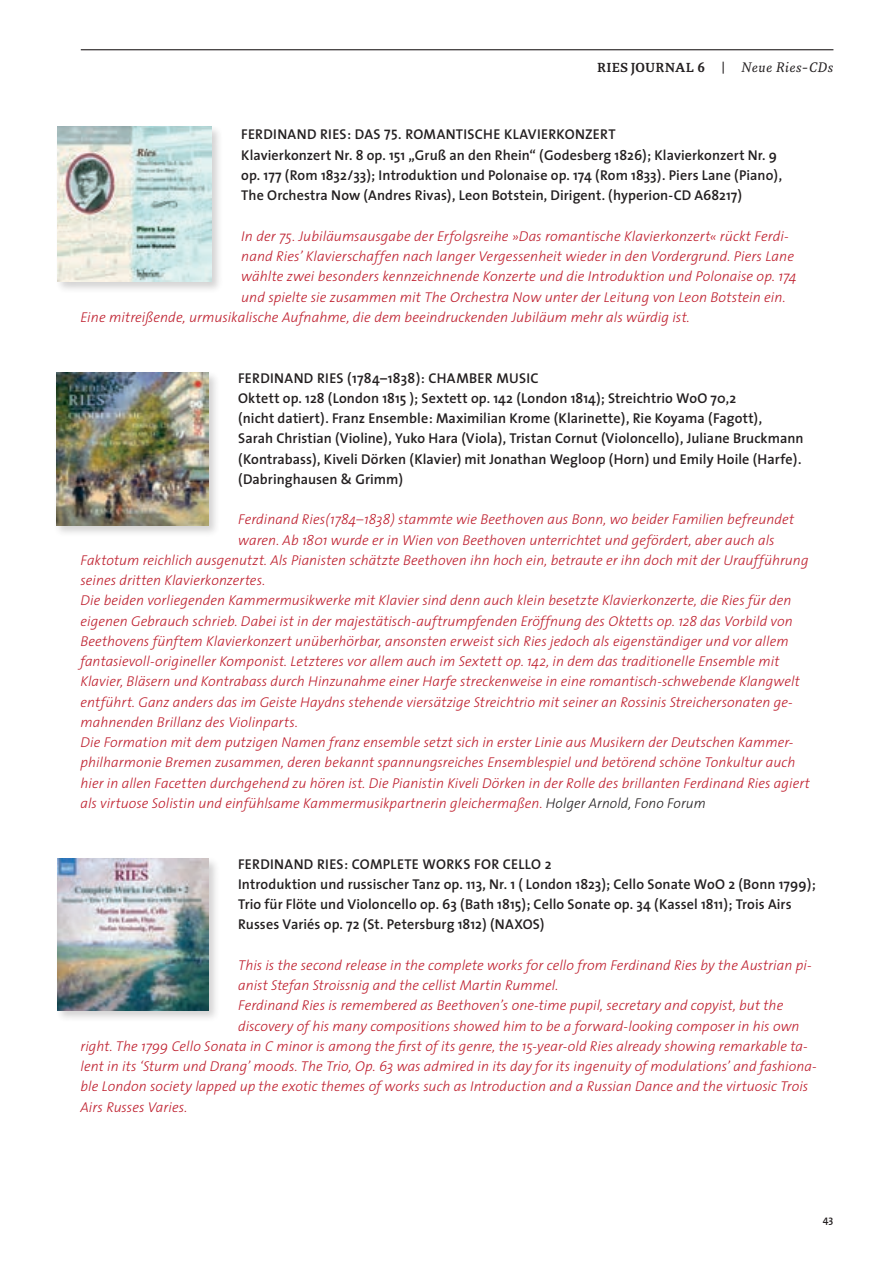
<style>
.page{position:relative;width:893px;height:1263px;background:#fff}
.page>*{position:absolute;margin:0;border:0;box-sizing:border-box;transform-origin:0 0}
.t1{font:italic 15px "Mokka";letter-spacing:.04em;color:#231f20}
.t2{font:italic 300 14.25px "The Sans";color:#be1d2c}
.t3{font:600 14.25px/20.2px "The Sans";letter-spacing:.005em;color:#231f20}
.t4{font:600 10.5px "The Sans";color:#231f20}
.s1{font-weight:700;font-style:normal;font-size:14.25px}
.s2{font-weight:700;font-style:normal}
.s3{color:#231f20}
</style>
<div class="page">
<hr style="left:81px;top:49px;width:752px;height:1px;background:#231f20">
<div style="left:54px;top:370px;width:166px;height:167px;background:#231f20;opacity:.2"></div>
<img style="left:56px;top:373px;width:152px;height:153px">
<div style="left:55px;top:856px;width:165px;height:166px;background:#231f20;opacity:.2"></div>
<img style="left:57px;top:859px;width:151px;height:151px">
<div style="left:55px;top:124px;width:168px;height:169px;background:#231f20;opacity:.2"></div>
<img style="left:57px;top:127px;width:154px;height:154px">
<p class="t1" style="left:597px;top:59px;width:237px"><span class="s1">RIES JOURNAL</span> <span class="s2">6 |</span> Neue Ries-CDs</p>
<p class="t3" style="left:241px;top:124px;width:542px">FERDINAND RIES: DAS 75. ROMANTISCH E KLAVIERKONZERT<br>Klavierkonzert Nr. 8 op. 151 „Gruß an den Rhein“ (Godesberg 1826); Klavierkonzert Nr. 9 op. 177 (Rom 1832/33); Introduktion und Polonaise op. 174 (Rom 1833). Piers Lane (Piano), The Orchestra Now (Andres Rivas), Leon Botstein, Dirigent. (hyperion-CD A68217)</p>
<p class="t2" style="left:241px;top:224px;width:549px">In der 75. Jubiläumsausgabe der Erfolgsreihe »Das romantische Klavierkonzert« rückt Ferdi-</p>
<p class="t2" style="left:241px;top:244px;width:554px">nand Ries’ Klavierschaffen nach langer Vergessenheit wieder in den Vordergrund. Piers Lane</p>
<p class="t2" style="left:241px;top:265px;width:557px">wählte zwei besonders kennzeichnende Konzerte und die Introduktion und Polonaise op. 174</p>
<p class="t2" style="left:241px;top:285px;width:546px">und spielte sie zusammen mit The Orchestra Now unter der Leitung von Leon Botstein ein.</p>
<p class="t2" style="left:80px;top:305px;width:611px">Eine -mitreißende, urmusikalische Aufnahme, die dem beeindruckenden Jubiläum mehr als würdig ist.</p>
<p class="t3" style="left:238px;top:367px;width:567px">FERDINAND RIES (1784–1838): CHAMBER MUSIC<br>Oktett op. 128 (London 1815 ); Sextett op. 142 (London 1814); Streichtrio WoO 70,2<br>(nicht datiert). Franz Ensemble: Maximilian Krome (Klarinette), Rie Koyama (Fagott),<br>Sarah Christian (Violine), Yuko Hara (Viola), Tristan Cornut (Violoncello), Juliane Bruckmann (Kontrabass), Kiveli Dörken (Klavier) mit Jonathan Wegloop (Horn) und Emily Hoile (Harfe). (Dabringhausen &amp; Grimm)</p>
<p class="t2" style="left:238px;top:508px;width:557px">Ferdinand Ries(1784–1838) stammte wie Beethoven aus Bonn, wo beider Familien befreundet</p>
<p class="t2" style="left:238px;top:528px;width:538px">waren. Ab 1801 wurde er in Wien von Beethoven unterrichtet und gefördert, aber auch als</p>
<p class="t2" style="left:80px;top:548px;width:730px">Faktotum reichlich ausgenutzt. Als Pianisten schätzte Beethoven ihn hoch ein, betraute er ihn doch mit der Uraufführung</p>
<p class="t2" style="left:80px;top:568px;width:186px">seines dritten Klavierkonzertes.</p>
<p class="t2" style="left:80px;top:589px;width:713px">Die beiden vorliegenden Kammermusikwerke mit Klavier sind denn auch klein besetzte Klavierkonzerte, die Ries für den</p>
<p class="t2" style="left:80px;top:609px;width:714px">eigenen Gebrauch schrieb. Dabei ist in der majestätisch-auftrumpfenden Eröffnung des Oktetts op. 128 das Vorbild von</p>
<p class="t2" style="left:80px;top:629px;width:710px">Beethovens fünftem Klavierkonzert unüberhörbar, ansonsten erweist sich Ries jedoch als eigenständiger und vor allem</p>
<p class="t2" style="left:80px;top:649px;width:701px">fantasievoll-origineller Komponist. Letzteres vor allem auch im Sextett op. 142, in dem das traditionelle Ensemble mit</p>
<p class="t2" style="left:80px;top:670px;width:721px">Klavier, Bläsern und Kontrabass durch Hinzunahme einer Harfe streckenweise in eine romantisch-schwebende Klangwelt</p>
<p class="t2" style="left:80px;top:690px;width:714px">entführt. Ganz anders das im Geiste Haydns stehende viersätzige Streichtrio mit seiner an Rossinis Streichersonaten ge-</p>
<p class="t2" style="left:80px;top:710px;width:219px">mahnenden Brillanz des Violinparts.</p>
<p class="t2" style="left:80px;top:730px;width:713px">Die Formation mit dem putzigen Namen franz ensemble setzt sich in erster Linie aus Musikern der Deutschen Kammer-</p>
<p class="t2" style="left:80px;top:751px;width:716px">philharmonie Bremen zusammen, deren bekannt spannungsreiches Ensemblespiel und betörend schöne Tonkultur auch</p>
<p class="t2" style="left:80px;top:771px;width:731px">hier in allen Facetten durchgehend zu hören ist. Die Pianistin Kiveli Dörken in der Rolle des brillanten Ferdinand Ries agiert</p>
<p class="t2" style="left:80px;top:791px;width:627px">als virtuose Solistin und einfühlsame Kammermusikpartnerin gleichermaßen. <span class="s3">Holger Arnold, Fono Forum</span></p>
<p class="t3" style="left:238px;top:853px;width:579px">FERDINAND RIES: COMPLETE WORKS FOR CELLO 2<br>Introduktion und russischer Tanz op. 113, Nr. 1 ( London 1823); Cello Sonate WoO 2 (Bonn 1799); Trio für Flöte und Violoncello op. 63 (Bath 1815); Cello Sonate op. 34 (Kassel 1811); Trois Airs Russes Variés op. 72 (St. Petersburg 1812) (NAXOS)</p>
<p class="t2" style="left:238px;top:953px;width:575px">This is the second release in the complete works for cello from Ferdinand Ries by the Austrian pi-</p>
<p class="t2" style="left:238px;top:973px;width:322px">anist Stefan Stroissnig and the cellist Martin Rummel.</p>
<p class="t2" style="left:238px;top:994px;width:547px">Ferdinand Ries is remembered as Beethoven’s one-time pupil, secretary and copyist, but the</p>
<p class="t2" style="left:238px;top:1014px;width:563px">discovery of his many compositions showed him to be a forward-looking composer in his own</p>
<p class="t2" style="left:80px;top:1034px;width:729px">right. The 1799 Cello Sonata in C minor is among the first of its genre, the 15-year-old Ries already showing remarkable ta-</p>
<p class="t2" style="left:80px;top:1054px;width:738px">lent in its ‘Sturm und Drang’ moods. The Trio, Op. 63 was admired in its day for its ingenuity of modulations’ and fashiona-</p>
<p class="t2" style="left:80px;top:1075px;width:729px">ble London society lapped up the exotic themes of works such as Introduction and a Russian Dance and the virtuosic Trois</p>
<p class="t2" style="left:80px;top:1095px;width:108px">Airs Russes Varies.</p>
<p class="t4" style="left:823px;top:1211px;width:12px">43</p>
</div>
